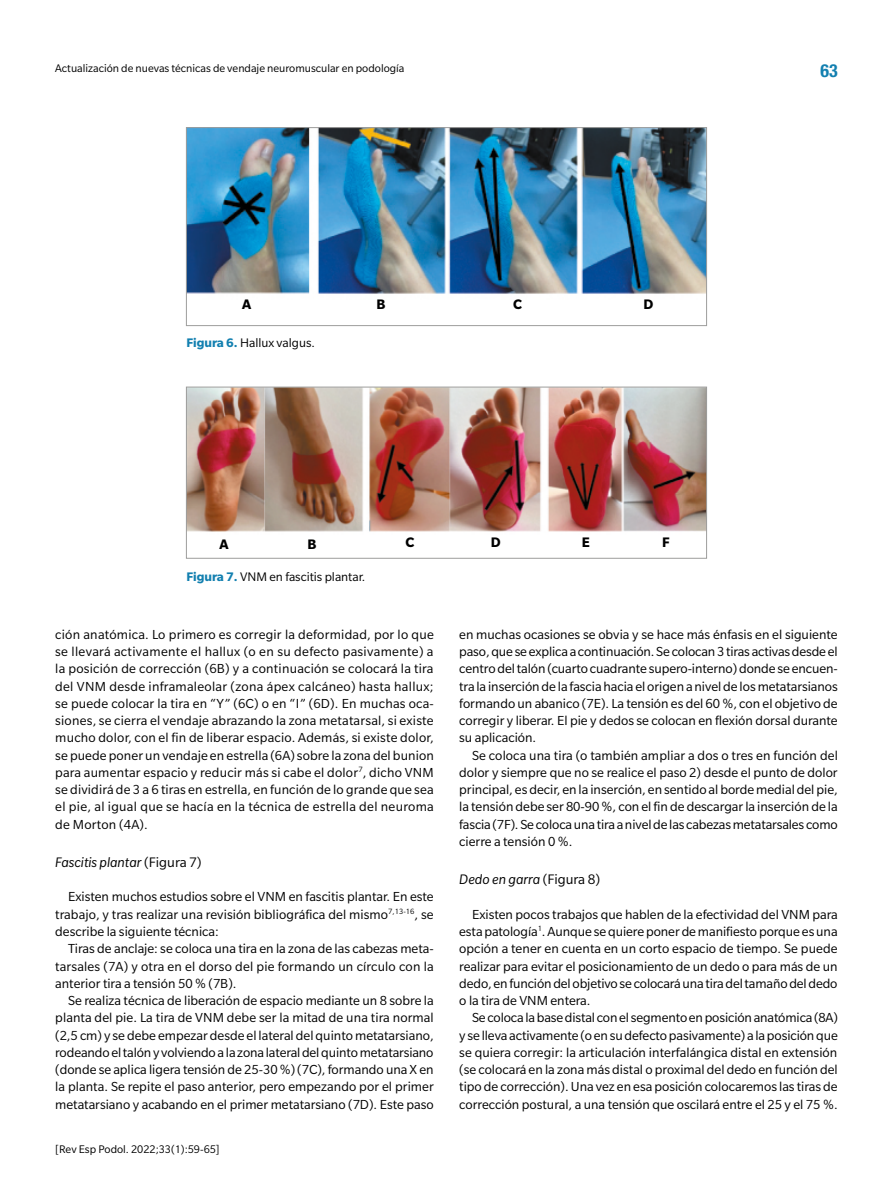
<style>
.page{position:relative;width:893px;height:1191px;background:#fff}
.page>*{position:absolute;margin:0;border:0;box-sizing:border-box;transform-origin:0 0}
.t1{font:700 condensed 18px "Helvetica Neue LT Std";color:#1380b0}
.Ladillo_2{font:italic 15px "Slate Pro";color:#000}
.Pie_de_foto{font:700 15px "Slate Pro";color:#000}
.t2{font:14.25px/17.2px "Slate Pro";color:#000;text-align:justify}
.Pie_de_foto-2{font:13.5px "Slate Pro";color:#000}
.t3{font:12px "Slate Pro";color:#000}
.s1{font-weight:700;color:#1380b0}
.s2{font-style:normal}
</style>
<div class="page">
<img style="left:188px;top:129px;width:517px;height:165px">
<div style="left:186px;top:127px;width:521px;height:199px;border:1px solid #9d9d9c"></div>
<img style="left:188px;top:389px;width:517px;height:143px">
<div style="left:186px;top:387px;width:521px;height:171px;border:1px solid #9d9d9c"></div>
<p class="t3" style="left:55px;top:62px;width:351px">Actualización de nuevas técnicas de vendaje neuromuscular en podología</p>
<p class="Pie_de_foto" style="left:242px;top:295px;width:11px">A</p>
<p class="Pie_de_foto" style="left:376px;top:295px;width:11px">B</p>
<p class="Pie_de_foto" style="left:513px;top:295px;width:10px">C</p>
<p class="Pie_de_foto" style="left:643px;top:295px;width:11px">D</p>
<p class="Pie_de_foto-2" style="left:186px;top:336px;width:130px"><span class="s1">Figura 6.</span> Hallux valgus.</p>
<p class="Pie_de_foto" style="left:220px;top:536px;width:11px">A</p>
<p class="Pie_de_foto" style="left:308px;top:536px;width:10px">B</p>
<p class="Pie_de_foto" style="left:405px;top:534px;width:10px">C</p>
<p class="Pie_de_foto" style="left:491px;top:534px;width:11px">D</p>
<p class="Pie_de_foto" style="left:582px;top:533px;width:10px">E</p>
<p class="Pie_de_foto" style="left:662px;top:533px;width:9px">F</p>
<p class="Pie_de_foto-2" style="left:186px;top:569px;width:180px"><span class="s1">Figura 7.</span> VNM en fascitis plantar.</p>
<p class="t1" style="left:820px;top:59px;width:19px">63</p>
<p class="t2" style="left:55px;top:625px;width:380px">ción anatómica. Lo primero es corregir la deformidad, por lo que se llevará activamente el hallux (o en su defecto pasivamente) a la posición de corrección (6B) y a continuación se colocará la tira del VNM desde inframaleolar (zona ápex calcáneo) hasta hallux; se puede colocar la tira en “Y” (6C) o en “I” (6D). En muchas oca&shy;siones, se cierra el vendaje abrazando la zona metatarsal, si existe mucho dolor, con el fin de liberar espacio. Además, si existe dolor, se puede poner un vendaje en estrella (6A) sobre la zona del bunion para aumentar espacio y reducir más si cabe el dolor<sup>7</sup>, dicho VNM se dividirá de 3 a 6 tiras en estrella, en función de lo grande que sea el pie, al igual que se hacía en la técnica de estrella del neuroma de Morton (4A).</p>
<p class="Ladillo_2" style="left:55px;top:854px;width:148px">Fascitis plantar <span class="s2">(Figura 7)</span></p>
<p class="t2" style="left:55px;top:888px;width:380px;text-indent:13px">Existen muchos estudios sobre el VNM en fascitis plantar. En este trabajo, y tras realizar una revisión bibliográfica del mismo<sup>7,13-16</sup>, se describe la siguiente técnica:</p>
<p class="t2" style="left:55px;top:940px;width:380px;text-indent:13px">Tiras de anclaje: se coloca una tira en la zona de las cabezas meta&shy;tarsales (7A) y otra en el dorso del pie formando un círculo con la anterior tira a tensión 50 % (7B).</p>
<p class="t2" style="left:55px;top:991px;width:380px;text-indent:13px">Se realiza técnica de liberación de espacio mediante un 8 sobre la planta del pie. La tira de VNM debe ser la mitad de una tira normal (2,5 cm) y se debe empezar desde el lateral del quinto metatarsiano, rodeando el talón y volviendo a la zona lateral del quinto metatarsiano (donde se aplica ligera tensión de 25-30 %) (7C), formando una X en la planta. Se repite el paso anterior, pero empezando por el primer metatarsiano y acabando en el primer metatarsiano (7D). Este paso</p>
<p class="t3" style="left:55px;top:1143px;width:166px">[Rev Esp Podol. 2022;33(1):59-65]</p>
<p class="t2" style="left:459px;top:625px;width:380px">en muchas ocasiones se obvia y se hace más énfasis en el siguiente paso, que se explica a continuación. Se colocan 3 tiras activas desde el centro del talón (cuarto cuadrante supero-interno) donde se encuen&shy;tra la inserción de la fascia hacia el origen a nivel de los metatarsianos formando un abanico (7E). La tensión es del 60 %, con el objetivo de corregir y liberar. El pie y dedos se colocan en flexión dorsal durante su aplicación.</p>
<p class="t2" style="left:459px;top:746px;width:380px;text-indent:13px">Se coloca una tira (o también ampliar a dos o tres en función del dolor y siempre que no se realice el paso 2) desde el punto de dolor principal, es decir, en la inserción, en sentido al borde medial del pie, la tensión debe ser 80-90 %, con el fin de descargar la inserción de la fascia (7F). Se coloca una tira a nivel de las cabezas metatarsales como cierre a tensión 0 %.</p>
<p class="Ladillo_2" style="left:459px;top:872px;width:142px">Dedo en garra <span class="s2">(Figura 8)</span></p>
<p class="t2" style="left:459px;top:905px;width:380px;text-indent:13px">Existen pocos trabajos que hablen de la efectividad del VNM para esta patología<sup>1</sup>. Aunque se quiere poner de manifiesto porque es una opción a tener en cuenta en un corto espacio de tiempo. Se puede realizar para evitar el posicionamiento de un dedo o para más de un dedo, en función del objetivo se colocará una tira del tamaño del dedo o la tira de VNM entera.</p>
<p class="t2" style="left:459px;top:1009px;width:380px;text-indent:13px">Se coloca la base distal con el segmento en posición anatómica (8A) y se lleva activamente (o en su defecto pasivamente) a la posición que se quiera corregir: la articulación interfalángica distal en extensión (se colocará en la zona más distal o proximal del dedo en función del tipo de corrección). Una vez en esa posición colocaremos las tiras de corrección postural, a una tensión que oscilará entre el 25 y el 75 %.</p>
</div>
